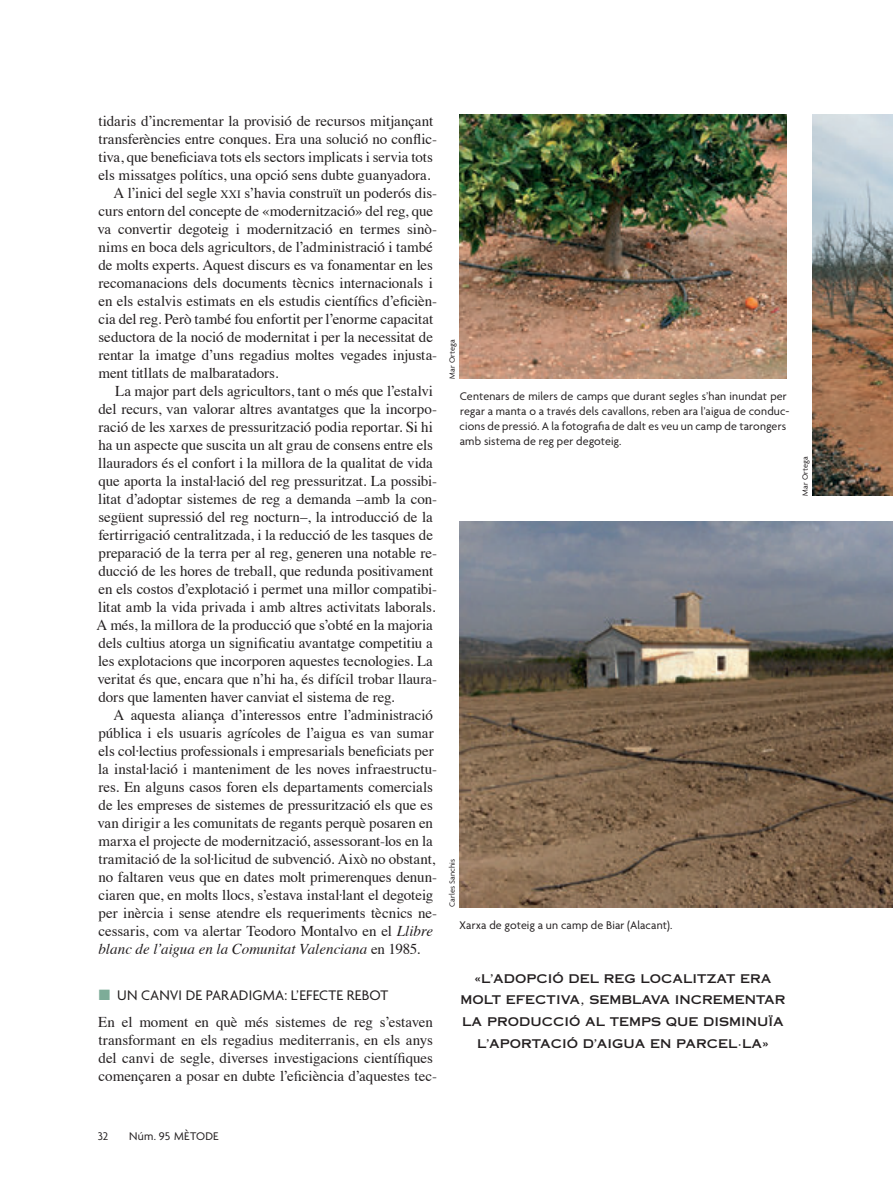
<style>
.page{position:relative;width:893px;height:1191px;background:#fff}
.page>*{position:absolute;margin:0;border:0;box-sizing:border-box;transform-origin:0 0}
.t1{font:15px/18px "Times";letter-spacing:-.005em;color:#231f20}
.t2{font:italic 15px "Times";letter-spacing:.005em;color:#231f20}
.t3{font:15px "Agenda";letter-spacing:.01em;color:#231f20}
.t4{font:12px/15px "Agenda";letter-spacing:.015em;color:#231f20}
.t5{font:12px/21.8px "Copperplate Thirty One AB";color:#231f20;text-align:center}
.t6{font:8.25px "Agenda";letter-spacing:.025em;color:#231f20}
.s1{font-size:11.25px}
.s2{font-style:italic}
.s3{font-style:normal}
.s4{color:#7dac98}
</style>
<div class="page">
<img style="left:812px;top:115px;width:81px;height:380px">
<img style="left:459px;top:115px;width:327px;height:263px">
<img style="left:459px;top:521px;width:434px;height:386px">
<p class="t1" style="left:98px;top:111px;width:336px">tidaris d’incrementar la provisió de recursos mitjançant</p>
<p class="t1" style="left:98px;top:129px;width:340px">transferències entre conques. Era una solució no conflic-</p>
<p class="t1" style="left:98px;top:147px;width:336px">tiva, que beneficiava tots els sectors implicats i servia tots</p>
<p class="t1" style="left:99px;top:165px;width:333px">els missatges polítics, una opció sens dubte guanyadora.</p>
<p class="t1" style="left:113px;top:183px;width:325px">A l’inici del segle <span class="s1">xxi</span> s’havia construït un poderós dis-</p>
<p class="t1" style="left:99px;top:201px;width:336px">curs entorn del concepte de «modernització» del reg, que</p>
<p class="t1" style="left:97px;top:219px;width:341px">va convertir degoteig i modernització en termes sinò-</p>
<p class="t1" style="left:99px;top:237px;width:336px">nims en boca dels agricultors, de l’administració i també</p>
<p class="t1" style="left:98px;top:255px;width:336px">de molts experts. Aquest discurs es va fonamentar en les</p>
<p class="t1" style="left:99px;top:273px;width:336px">recomanacions dels documents tècnics internacionals i</p>
<p class="t1" style="left:99px;top:291px;width:340px">en els estalvis estimats en els estudis científics d’eficièn-</p>
<p class="t1" style="left:98px;top:309px;width:336px">cia del reg. Però també fou enfortit per l’enorme capacitat</p>
<p class="t1" style="left:98px;top:327px;width:336px">seductora de la noció de modernitat i per la necessitat de</p>
<p class="t1" style="left:99px;top:345px;width:340px">rentar la imatge d’uns regadius moltes vegades injusta-</p>
<p class="t1" style="left:98px;top:363px;width:181px">ment titllats de malbaratadors.</p>
<p class="t1" style="left:115px;top:381px;width:319px">La major part dels agricultors, tant o més que l’estalvi</p>
<p class="t1" style="left:98px;top:399px;width:340px">del recurs, van valorar altres avantatges que la incorpo-</p>
<p class="t1" style="left:99px;top:417px;width:336px">ració de les xarxes de pressurització podia reportar. Si hi</p>
<p class="t1" style="left:98px;top:435px;width:336px">ha un aspecte que suscita un alt grau de consens entre els</p>
<p class="t1" style="left:98px;top:453px;width:336px">llauradors és el confort i la millora de la qualitat de vida</p>
<p class="t1" style="left:98px;top:471px;width:340px">que aporta la instal·lació del reg pressuritzat. La possibi-</p>
<p class="t1" style="left:98px;top:489px;width:340px">litat d’adoptar sistemes de reg a demanda –amb la con-</p>
<p class="t1" style="left:98px;top:507px;width:336px">següent supressió del reg nocturn–, la introducció de la</p>
<p class="t1" style="left:98px;top:525px;width:336px">fertirrigació centralitzada, i la reducció de les tasques de</p>
<p class="t1" style="left:99px;top:543px;width:340px">preparació de la terra per al reg, generen una notable re-</p>
<p class="t1" style="left:98px;top:561px;width:336px">ducció de les hores de treball, que redunda positivament</p>
<p class="t1" style="left:99px;top:579px;width:340px">en els costos d’explotació i permet una millor compatibi-</p>
<p class="t1" style="left:98px;top:597px;width:339px">litat amb la vida privada i amb altres activitats laborals.</p>
<p class="t1" style="left:96px;top:615px;width:338px">A més, la millora de la producció que s’obté en la majoria</p>
<p class="t1" style="left:98px;top:633px;width:336px">dels cultius atorga un significatiu avantatge competitiu a</p>
<p class="t1" style="left:98px;top:651px;width:336px">les explotacions que incorporen aquestes tecnologies. La</p>
<p class="t1" style="left:97px;top:669px;width:341px">veritat és que, encara que n’hi ha, és difícil trobar llaura-</p>
<p class="t1" style="left:98px;top:687px;width:297px">dors que lamenten haver canviat el sistema de reg.</p>
<p class="t1" style="left:113px;top:705px;width:321px">A aquesta aliança d’interessos entre l’administració</p>
<p class="t1" style="left:99px;top:723px;width:337px">pública i els usuaris agrícoles de l’aigua es van sumar</p>
<p class="t1" style="left:99px;top:741px;width:337px">els col·lectius professionals i empresarials beneficiats per</p>
<p class="t1" style="left:98px;top:759px;width:340px">la instal·lació i manteniment de les noves infraestructu-</p>
<p class="t1" style="left:99px;top:777px;width:336px">res. En alguns casos foren els departaments comercials</p>
<p class="t1" style="left:98px;top:795px;width:336px">de les empreses de sistemes de pressurització els que es</p>
<p class="t1" style="left:97px;top:813px;width:337px">van dirigir a les comunitats de regants perquè posaren en</p>
<p class="t1" style="left:98px;top:831px;width:336px">marxa el projecte de modernització, assessorant-los en la</p>
<p class="t1" style="left:98px;top:849px;width:338px">tramitació de la sol·licitud de subvenció. Això no obstant,</p>
<p class="t1" style="left:99px;top:867px;width:340px">no faltaren veus que en dates molt primerenques denun-</p>
<p class="t1" style="left:99px;top:885px;width:336px">ciaren que, en molts llocs, s’estava instal·lant el degoteig</p>
<p class="t1" style="left:99px;top:903px;width:340px">per inèrcia i sense atendre els requeriments tècnics ne-</p>
<p class="t1" style="left:99px;top:921px;width:336px">cessaris, com va alertar Teodoro Montalvo en el <span class="s2">Llibre</span></p>
<p class="t2" style="left:98px;top:936px;width:323px">blanc de l’aigua en la Comunitat Valenciana <span class="s3">en 1985.</span></p>
<p class="t3" style="left:99px;top:985px;width:291px"><span class="s4">■</span> UN CANVI DE PARADIGMA: L’EFECTE REBOT</p>
<p class="t1" style="left:98px;top:1011px;width:340px">En el moment en què més sistemes de reg s’estaven transformant en els regadius mediterranis, en els anys del canvi de segle, diverses investigacions científiques començaren a posar en dubte l’eficiència d’aquestes tec-</p>
<p class="t6" style="left:447px;top:378px;width:41px;rotate:-90deg">Mar Ortega</p>
<p class="t4" style="left:459px;top:389px;width:331px">Centenars de milers de camps que durant segles s’han inundat per regar a manta o a través dels cavallons, reben ara l’aigua de conduc&shy;cions de pressió. A la fotografia de dalt es veu un camp de tarongers amb sistema de reg per degoteig.</p>
<p class="t6" style="left:447px;top:907px;width:50px;rotate:-90deg">Carles Sanchis</p>
<p class="t4" style="left:459px;top:917px;width:215px">Xarxa de goteig a un camp de Biar (Alacant).</p>
<p class="t5" style="left:460px;top:967px;width:327px">«L’ADOPCIÓ DEL REG LOCALITZAT ERA MOLT EFECTIVA, SEMBLAVA INCREMENTAR LA PRODUCCIÓ AL TEMPS QUE DISMINUÏA L’APORTACIÓ D’AIGUA EN PARCEL·LA»</p>
<p class="t6" style="left:800px;top:495px;width:41px;rotate:-90deg">Mar Ortega</p>
<p class="t4" style="left:98px;top:1128px;width:12px">32</p>
<p class="t4" style="left:129px;top:1128px;width:91px">Núm. 95 MÈTODE</p>
</div>
